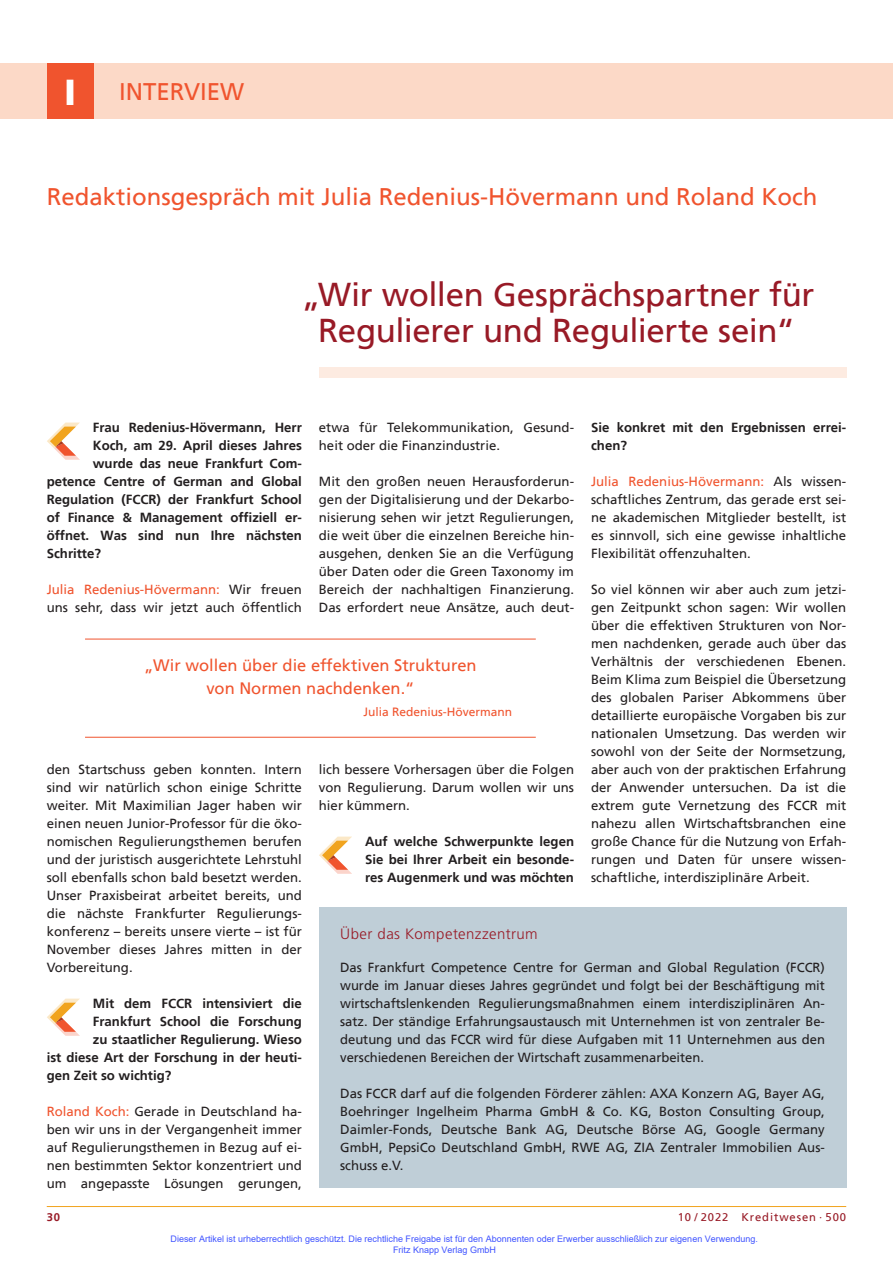
<style>
.page{position:relative;width:893px;height:1263px;background:#fff}
.page>*{position:absolute;margin:0;border:0;box-sizing:border-box;transform-origin:0 0}
.t1{font:33px/36px "Frutiger";letter-spacing:-.01em;color:#981a26;text-align:center}
.t2{font:24px "Frutiger";color:#f0542e}
.t3{font:16.5px/22.5px "Frutiger";color:#f0542e;text-align:center}
.t4{font:300 15px "Frutiger";letter-spacing:.03em;color:#981a26}
.t5{font:13.2px/18px "Frutiger";color:#231f20;text-align:justify}
.t6{font:700 13.2px/18px "Frutiger";color:#231f20;text-align:justify}
.t7{font:12px "Frutiger";color:#f0542e}
.t8{font:11.25px "Frutiger";letter-spacing:.08em;color:#981a26}
.t9{font:700 11.25px "Frutiger";color:#981a26}
.t10{font:9px/10.8px "Arial";color:#4054ff}
.s1{font-weight:900;font-size:36px;color:#fff}
.s2{color:#f0542e}
</style>
<div class="page">
<div style="left:319px;top:368px;width:527px;height:10px;background:#fdebe1"></div>
<hr style="left:47px;top:1206px;width:799px;height:1px;background:#f1a31e">
<div style="left:0;top:64px;width:893px;height:55px;background:#fcd9c7"></div>
<div style="left:47px;top:64px;width:47px;height:55px;background:#f0542e"></div>
<svg style="left:47px;top:422px;width:33px;height:38px"></svg>
<svg style="left:47px;top:998px;width:33px;height:38px"></svg>
<svg style="left:319px;top:836px;width:33px;height:38px"></svg>
<hr style="left:85px;top:639px;width:451px;height:1px;background:#f0542e">
<hr style="left:85px;top:737px;width:451px;height:1px;background:#f0542e">
<div style="left:319px;top:907px;width:527px;height:281px;background:#bfced7"></div>
<h2 class="t2" style="left:64px;top:81px;width:181px"><span class="s1">I</span> INTERVIEW</h2>
<h2 class="t2" style="left:47px;top:186px;width:772px">Redaktionsgespräch mit Julia Redenius-Hövermann und Roland Koch</h2>
<h1 class="t1" style="left:302px;top:278px;width:514px">„Wir wollen Gesprächspartner für<br>Regulierer und Regulierte sein“</h1>
<p class="t5" style="left:319px;top:419px;width:257px">etwa für Telekommunikation, Gesund&shy;heit oder die Finanzindustrie.</p>
<p class="t5" style="left:319px;top:473px;width:257px">Mit den großen neuen Herausforderun&shy;gen der Digitalisierung und der Dekarbo&shy;nisierung sehen wir jetzt Regulierungen, die weit über die einzelnen Bereiche hin&shy;ausgehen, denken Sie an die Verfügung über Daten oder die Green Taxonomy im Bereich der nachhaltigen Finanzierung.<br>Das erfordert neue Ansätze, auch deut-</p>
<p class="t6" style="left:591px;top:419px;width:257px">Sie konkret mit den Ergebnissen errei&shy;chen?</p>
<p class="t5" style="left:591px;top:473px;width:257px"><span class="s2">Julia Redenius-Hövermann:</span> Als wissen&shy;schaftliches Zentrum, das gerade erst sei&shy;ne akademischen Mitglieder bestellt, ist es sinnvoll, sich eine gewisse inhaltliche Flexibilität offenzuhalten.</p>
<p class="t5" style="left:591px;top:581px;width:257px">So viel können wir aber auch zum jetzi&shy;gen Zeitpunkt schon sagen: Wir wollen über die effektiven Strukturen von Nor&shy;men nachdenken, gerade auch über das Verhältnis der verschiedenen Ebenen.<br>Beim Klima zum Beispiel die Übersetzung des globalen Pariser Abkommens über detaillierte europäische Vorgaben bis zur nationalen Umsetzung. Das werden wir sowohl von der Seite der Normsetzung, aber auch von der praktischen Erfahrung der Anwender untersuchen. Da ist die extrem gute Vernetzung des FCCR mit nahezu allen Wirtschaftsbranchen eine große Chance für die Nutzung von Erfah&shy;rungen und Daten für unsere wissen&shy;schaftliche, interdisziplinäre Arbeit.</p>
<p class="t6" style="left:93px;top:419px;width:210px">Frau Redenius-Hövermann, Herr</p>
<p class="t6" style="left:93px;top:437px;width:210px">Koch, am 29. April dieses Jahres</p>
<p class="t6" style="left:93px;top:455px;width:210px">wurde das neue Frankfurt Com-</p>
<p class="t6" style="left:47px;top:473px;width:257px">petence Centre of German and Global</p>
<p class="t6" style="left:47px;top:491px;width:257px">Regulation (FCCR) der Frankfurt School</p>
<p class="t6" style="left:47px;top:509px;width:257px">of Finance &amp; Management offiziell er-</p>
<p class="t6" style="left:47px;top:527px;width:257px">öffnet. Was sind nun Ihre nächsten</p>
<p class="t6" style="left:47px;top:545px;width:56px">Schritte?</p>
<p class="t5" style="left:47px;top:581px;width:257px"><span class="s2">Julia Redenius-Hövermann:</span> Wir freuen uns sehr, dass wir jetzt auch öffentlich</p>
<p class="t3" style="left:144px;top:655px;width:334px">„Wir wollen über die effektiven Strukturen von Normen nachdenken.“</p>
<p class="t7" style="left:364px;top:706px;width:150px">Julia Redenius-Hövermann</p>
<p class="t5" style="left:319px;top:761px;width:257px">lich bessere Vorhersagen über die Folgen von Regulierung. Darum wollen wir uns hier kümmern.</p>
<p class="t6" style="left:365px;top:833px;width:210px">Auf welche Schwerpunkte legen Sie bei Ihrer Arbeit ein besonde&shy;res Augenmerk und was möchten</p>
<p class="t5" style="left:47px;top:761px;width:257px">den Startschuss geben konnten. Intern sind wir natürlich schon einige Schritte weiter. Mit Maximilian Jager haben wir einen neuen Junior-Professor für die öko&shy;nomischen Regulierungsthemen berufen und der juristisch ausgerichtete Lehrstuhl soll ebenfalls schon bald besetzt werden.<br>Unser Praxisbeirat arbeitet bereits, und die nächste Frankfurter Regulierungs&shy;konferenz – bereits unsere vierte – ist für November dieses Jahres mitten in der Vorbereitung.</p>
<p class="t6" style="left:93px;top:995px;width:210px">Mit dem FCCR intensiviert die</p>
<p class="t6" style="left:93px;top:1013px;width:210px">Frankfurt School die Forschung</p>
<p class="t6" style="left:93px;top:1031px;width:210px">zu staatlicher Regulierung. Wieso</p>
<p class="t6" style="left:47px;top:1049px;width:257px">ist diese Art der Forschung in der heuti-</p>
<p class="t6" style="left:47px;top:1067px;width:126px">gen Zeit so wichtig?</p>
<p class="t5" style="left:47px;top:1103px;width:257px"><span class="s2">Roland Koch:</span> Gerade in Deutschland ha&shy;ben wir uns in der Vergangenheit immer auf Regulierungsthemen in Bezug auf ei&shy;nen bestimmten Sektor konzentriert und um angepasste Lösungen gerungen,</p>
<p class="t4" style="left:340px;top:925px;width:199px">Über das Kompetenzzentrum</p>
<p class="t5" style="left:340px;top:959px;width:486px">Das Frankfurt Competence Centre for German and Global Regulation (FCCR) wurde im Januar dieses Jahres gegründet und folgt bei der Beschäftigung mit wirtschaftslenkenden Regulierungsmaßnahmen einem interdisziplinären An&shy;satz. Der ständige Erfahrungsaustausch mit Unternehmen ist von zentraler Be&shy;deutung und das FCCR wird für diese Aufgaben mit 11 Unternehmen aus den verschiedenen Bereichen der Wirtschaft zusammenarbeiten.</p>
<p class="t5" style="left:340px;top:1085px;width:486px">Das FCCR darf auf die folgenden Förderer zählen: AXA Konzern AG, Bayer AG, Boehringer Ingelheim Pharma GmbH &amp; Co. KG, Boston Consulting Group, Daimler-Fonds, Deutsche Bank AG, Deutsche Börse AG, Google Germany GmbH, PepsiCo Deutschland GmbH, RWE AG, ZIA Zentraler Immobilien Aus&shy;schuss e.V.</p>
<p class="t9" style="left:47px;top:1211px;width:15px">30</p>
<p class="t8" style="left:678px;top:1211px;width:170px">10 / 2022 Kreditwesen · 500</p>
<p class="t10" style="left:393px;top:1233px;width:366px;text-indent:-223px">Dieser Artikel ist urheberrechtlich geschützt. Die rechtliche Freigabe ist für den Abonnenten oder Erwerber ausschließlich zur eigenen Verwendung.<br>Fritz Knapp Verlag GmbH</p>
</div>
